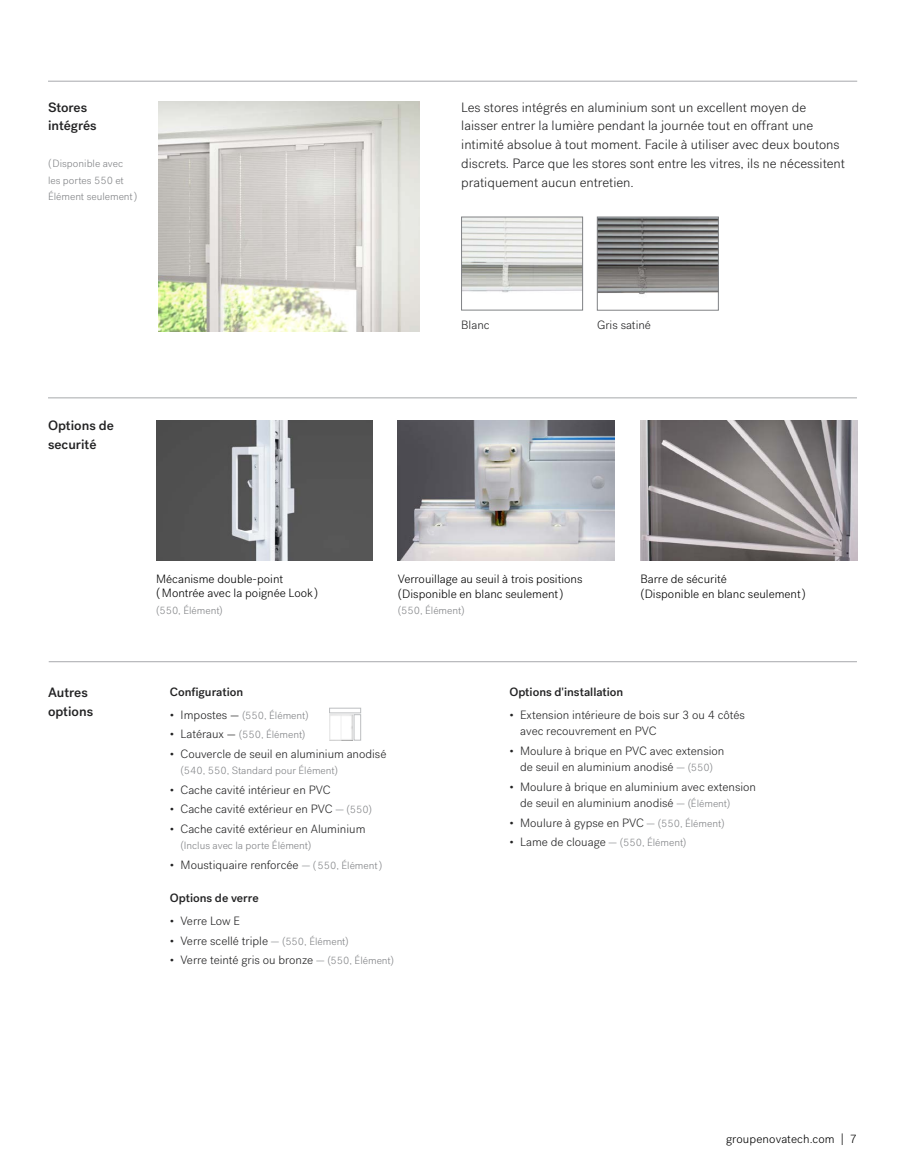
<style>
.page{position:relative;width:905px;height:1175px;background:#fff}
.page>*{position:absolute;margin:0;border:0;box-sizing:border-box;transform-origin:0 0}
.t1{font:300 13.5px/18.8px "Post Grotesk";color:#222223}
.t2{font:500 13.5px/18.8px "Post Grotesk";color:#222223}
.t3{font:300 12px/16.5px "Post Grotesk";color:#222223}
.t4{font:300 12px/15px "Post Grotesk";color:#000}
.t5{font:500 12px "Post Grotesk";color:#222223}
.t6{font:300 10.5px/16.5px "Post Grotesk";color:#808285}
.s1{font-size:12px;color:#222223}
.s2{color:#000}
.s3{font-size:10.5px;color:#808285}
</style>
<div class="page">
<hr style="left:48px;top:397px;width:809px;height:1px;background:#a7a9ac">
<img style="left:156px;top:420px;width:217px;height:140px">
<img style="left:398px;top:420px;width:216px;height:140px">
<img style="left:640px;top:420px;width:217px;height:140px">
<hr style="left:48px;top:81px;width:809px;height:1px;background:#a7a9ac">
<img style="left:159px;top:102px;width:260px;height:229px">
<img style="left:463px;top:219px;width:118px;height:74px">
<div style="left:461px;top:217px;width:122px;height:93px;border:1px solid #808285"></div>
<img style="left:599px;top:219px;width:117px;height:75px">
<div style="left:597px;top:217px;width:121px;height:93px;border:1px solid #808285"></div>
<hr style="left:49px;top:661px;width:808px;height:1px;background:#a7a9ac">
<img style="left:329px;top:714px;width:23px;height:26px">
<div style="left:354px;top:714px;width:7px;height:26px;border:1px solid #bcbec0"></div>
<div style="left:329px;top:708px;width:32px;height:5px;border:1px solid #bcbec0"></div>
<p class="t2" style="left:48px;top:98px;width:50px">Stores intégrés</p>
<p class="t6" style="left:48px;top:155px;width:91px">(Disponible avec les portes 550 et<br>Élément seulement)</p>
<p class="t2" style="left:48px;top:416px;width:67px">Options de securité</p>
<p class="t1" style="left:461px;top:98px;width:385px">Les stores intégrés en aluminium sont un excellent moyen de laisser entrer la lumière pendant la journée tout en offrant une intimité absolue à tout moment. Facile à utiliser avec deux boutons discrets. Parce que les stores sont entre les vitres, ils ne nécessitent pratiquement aucun entretien.</p>
<p class="t3" style="left:461px;top:317px;width:30px">Blanc</p>
<p class="t3" style="left:597px;top:317px;width:55px">Gris satiné</p>
<p class="t2" style="left:48px;top:682px;width:47px">Autres options</p>
<p class="t4" style="left:156px;top:571px;width:163px;line-height:14.4px">Mécanisme double-point<br>( Montrée avec la poignée Look )</p>
<p class="t6" style="left:156px;top:602px;width:68px">(550, Élément)</p>
<p class="t4" style="left:398px;top:571px;width:186px">Verrouillage au seuil à trois positions (Disponible en blanc seulement)</p>
<p class="t6" style="left:398px;top:602px;width:68px">(550, Élément)</p>
<p class="t4" style="left:640px;top:571px;width:167px">Barre de sécurité<br>(Disponible en blanc seulement)</p>
<p class="t5" style="left:170px;top:684px;width:75px">Configuration</p>
<p class="t6" style="left:170px;top:707px;width:140px"><span class="s1">• Impostes</span> <span class="s2">—</span> (550, Élément)</p>
<p class="t6" style="left:170px;top:726px;width:137px"><span class="s1">• Latéraux</span> <span class="s2">—</span> (550, Élément)</p>
<p class="t3" style="left:170px;top:745px;width:218px">• Couvercle de seuil en aluminium anodisé</p>
<p class="t6" style="left:180px;top:762px;width:159px">(540, 550, Standard pour Élément)</p>
<p class="t3" style="left:170px;top:781px;width:162px">• Cache cavité intérieur en PVC</p>
<p class="t3" style="left:170px;top:801px;width:204px">• Cache cavité extérieur en PVC <span class="s3">— (550)</span></p>
<p class="t3" style="left:170px;top:820px;width:197px">• Cache cavité extérieur en Aluminium</p>
<p class="t6" style="left:180px;top:837px;width:132px">(Inclus avec la porte Élément)</p>
<p class="t3" style="left:170px;top:856px;width:214px">• Moustiquaire renforcée <span class="s3">— (550, Élément)</span></p>
<p class="t5" style="left:170px;top:890px;width:90px">Options de verre</p>
<p class="t3" style="left:170px;top:912px;width:72px">• Verre Low E</p>
<p class="t3" style="left:170px;top:932px;width:180px">• Verre scellé triple <span class="s3">— (550, Élément)</span></p>
<p class="t3" style="left:170px;top:951px;width:226px">• Verre teinté gris ou bronze <span class="s3">— (550, Élément)</span></p>
<p class="t5" style="left:509px;top:684px;width:115px">Options d'installation</p>
<p class="t3" style="left:520px;top:706px;width:226px;text-indent:-11px">• Extension intérieure de bois sur 3 ou 4 côtés avec recouvrement en PVC</p>
<p class="t3" style="left:509px;top:742px;width:217px;text-align:center">• Moulure à brique en PVC avec extension de seuil en aluminium anodisé <span class="s3">— (550)</span></p>
<p class="t3" style="left:520px;top:778px;width:237px;text-indent:-11px">• Moulure à brique en aluminium avec extension de seuil en aluminium anodisé <span class="s3">— (Élément)</span></p>
<p class="t3" style="left:509px;top:814px;width:217px">• Moulure à gypse en PVC <span class="s3">— (550, Élément)</span></p>
<p class="t3" style="left:509px;top:834px;width:179px">• Lame de clouage <span class="s3">— (550, Élément)</span></p>
<p class="t4" style="left:726px;top:1131px;width:132px">groupenovatech.com | 7</p>
</div>
